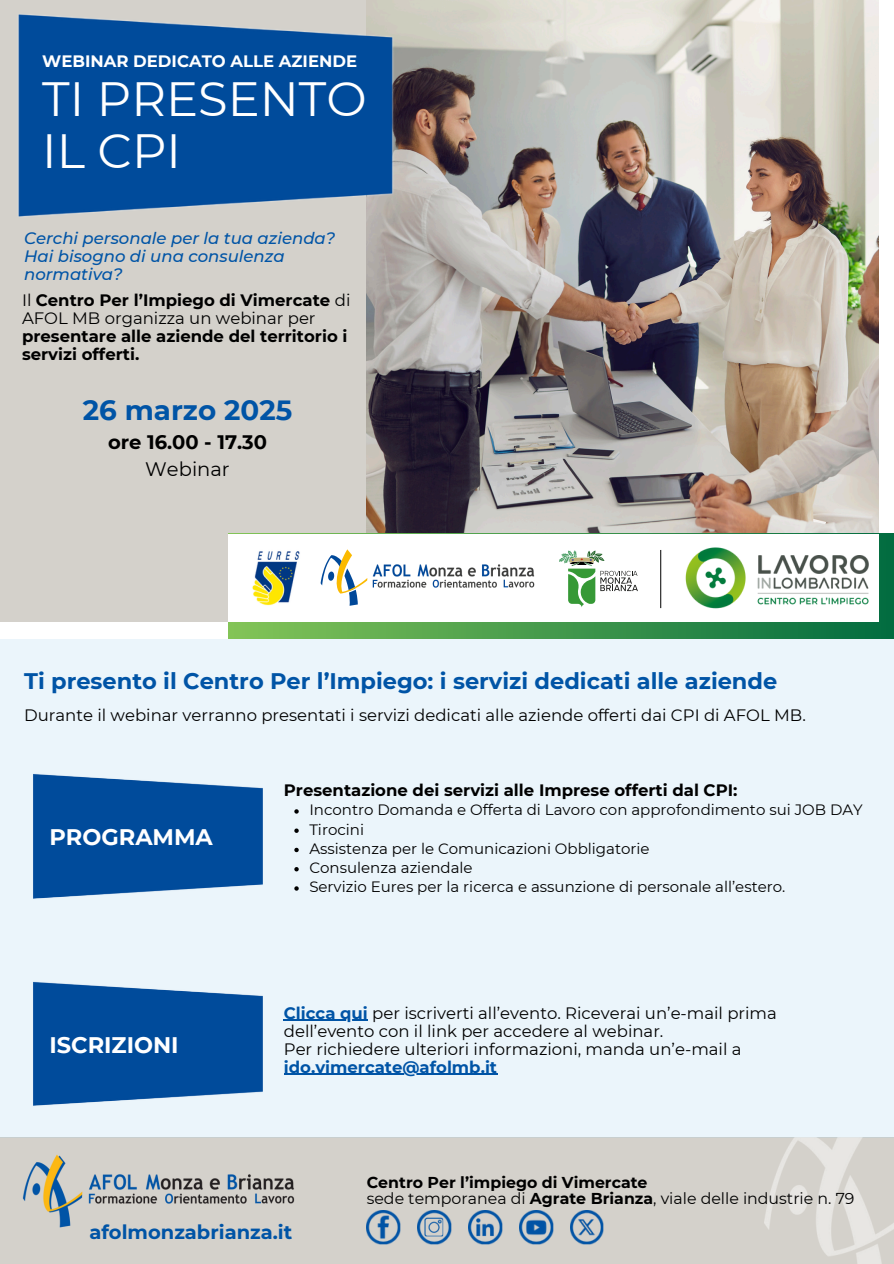
<style>
.page{position:relative;width:894px;height:1264px;background:#fff}
.page>*{position:absolute;margin:0;border:0;box-sizing:border-box;transform-origin:0 0}
.t1{font:48px/51.8px "Montserrat";color:#fff}
.t2{font:700 27.75px "Montserrat";color:#0054a6}
.t3{font:700 22.5px "Montserrat";color:#0054a6}
.t4{font:700 22.5px "Montserrat";color:#fff}
.t5{font:700 19.5px/27px "Montserrat";color:#000;text-align:center}
.t6{font:700 19.5px "Montserrat";color:#0054a6}
.t7{font:16.5px/18px "Montserrat";color:#000}
.t8{font:700 16.5px/18px "Montserrat";color:#000}
.t9{font:italic 500 16.5px/18px "Montserrat";color:#0054a6}
.t10{font:700 16.5px "Montserrat";color:#fff}
.t11{font:700 16.5px "Montserrat";color:#0054a6}
.t12{font:15.75px "Montserrat";color:#000}
.t13{font:700 15.75px "Montserrat";color:#000}
.t14{font:15px "Montserrat";color:#000}
.s1{font-weight:400}
.s2{font-weight:700;color:#0054a6}
.s3{font-weight:700}
</style>
<div class="page">
<div style="left:0;top:0;width:366px;height:631px;background:#d4d1cb"></div>
<div style="left:0;top:1137px;width:893px;height:126px;background:#d4d1cb"></div>
<img style="left:366px;top:0;width:512px;height:533px">
<img style="left:18px;top:0;width:398px;height:237px">
<div style="left:0;top:631px;width:893px;height:506px;background:#ebf5fb"></div>
<img style="left:22px;top:1154px;width:273px;height:74px">
<img style="left:764px;top:1137px;width:129px;height:126px">
<div style="left:0;top:621px;width:250px;height:17px;background:#fff"></div>
<svg style="left:228px;top:533px;width:665px;height:105px;background:#4a9b57"></svg>
<div style="left:228px;top:533px;width:650px;height:88px;background:#fff"></div>
<img style="left:366px;top:1210px;width:34px;height:34px">
<img style="left:417px;top:1210px;width:34px;height:34px">
<img style="left:468px;top:1210px;width:34px;height:34px">
<img style="left:519px;top:1210px;width:34px;height:34px">
<img style="left:570px;top:1210px;width:33px;height:34px">
<img style="left:33px;top:774px;width:230px;height:125px">
<img style="left:33px;top:981px;width:230px;height:125px">
<img style="left:252px;top:551px;width:48px;height:55px">
<hr style="left:284px;top:1019px;width:84px;height:1px;background:#0054a6">
<hr style="left:284px;top:1073px;width:213px;height:1px;background:#0054a6">
<svg style="left:294px;top:809px;width:4px;height:4px"></svg>
<svg style="left:294px;top:828px;width:4px;height:4px"></svg>
<svg style="left:294px;top:847px;width:4px;height:5px"></svg>
<svg style="left:294px;top:867px;width:4px;height:4px"></svg>
<svg style="left:294px;top:886px;width:4px;height:4px"></svg>
<svg style="left:320px;top:549px;width:47px;height:56px"></svg>
<img style="left:372px;top:564px;width:163px;height:24px">
<svg style="left:559px;top:550px;width:78px;height:57px"></svg>
<hr style="left:660px;top:550px;width:1px;height:58px;background:#000">
<img style="left:685px;top:547px;width:61px;height:62px">
<img style="left:758px;top:555px;width:110px;height:18px">
<img style="left:757px;top:577px;width:112px;height:28px">
<h2 class="t10" style="left:42px;top:51px;width:316px">WEBINAR DEDICATO ALLE AZIENDE</h2>
<p class="t1" style="left:42px;top:73px;width:326px">TI PRESENTO<br>IL CPI</p>
<p class="t9" style="left:24px;top:229px;width:312px">Cerchi personale per la tua azienda?</p>
<p class="t9" style="left:24px;top:247px;width:262px">Hai bisogno di una consulenza normativa?</p>
<p class="t8" style="left:22px;top:291px;width:330px"><span class="s1">Il</span> Centro Per l’Impiego di Vimercate <span class="s1">di<br>AFOL MB organizza un webinar per </span>presentare alle aziende del territorio i servizi offerti.</p>
<p class="t2" style="left:83px;top:393px;width:211px">26 marzo 2025</p>
<p class="t5" style="left:108px;top:428px;width:160px">ore 16.00 - 17.30<br><span class="s1">Webinar</span></p>
<p class="t3" style="left:24px;top:667px;width:754px">Ti presento il Centro Per l’Impiego: i servizi dedicati alle aziende</p>
<p class="t7" style="left:24px;top:706px;width:783px">Durante il webinar verranno presentati i servizi dedicati alle aziende offerti dai CPI di AFOL MB.</p>
<h6 class="t4" style="left:49px;top:823px;width:165px">PROGRAMMA</h6>
<h1 class="t4" style="left:49px;top:1031px;width:131px">ISCRIZIONI</h1>
<p class="t8" style="left:284px;top:781px;width:455px">Presentazione dei servizi alle Imprese offerti dal CPI:</p>
<p class="t14" style="left:309px;top:800px;width:554px">Incontro Domanda e Offerta di Lavoro con approfondimento sui JOB DAY</p>
<p class="t14" style="left:309px;top:820px;width:56px">Tirocini</p>
<p class="t14" style="left:309px;top:839px;width:342px">Assistenza per le Comunicazioni Obbligatorie</p>
<h3 class="t14" style="left:309px;top:858px;width:165px">Consulenza aziendale</h3>
<p class="t14" style="left:309px;top:877px;width:477px">Servizio Eures per la ricerca e assunzione di personale all’estero.</p>
<p class="t7" style="left:284px;top:1003px;width:494px"><span class="s2">Clicca qui</span> per iscriverti all’evento. Riceverai un’e-mail prima dell’evento con il link per accedere al webinar.</p>
<h5 class="t7" style="left:284px;top:1039px;width:459px">Per richiedere ulteriori informazioni, manda un’e-mail a</h5>
<p class="t11" style="left:284px;top:1056px;width:215px">ido.vimercate@afolmb.it</p>
<p class="t13" style="left:366px;top:1173px;width:282px">Centro Per l’impiego di Vimercate</p>
<p class="t12" style="left:366px;top:1188px;width:489px">sede temporanea di <span class="s3">Agrate Brianza</span>, viale delle industrie n. 79</p>
<p class="t6" style="left:89px;top:1219px;width:204px">afolmonzabrianza.it</p>
</div>
